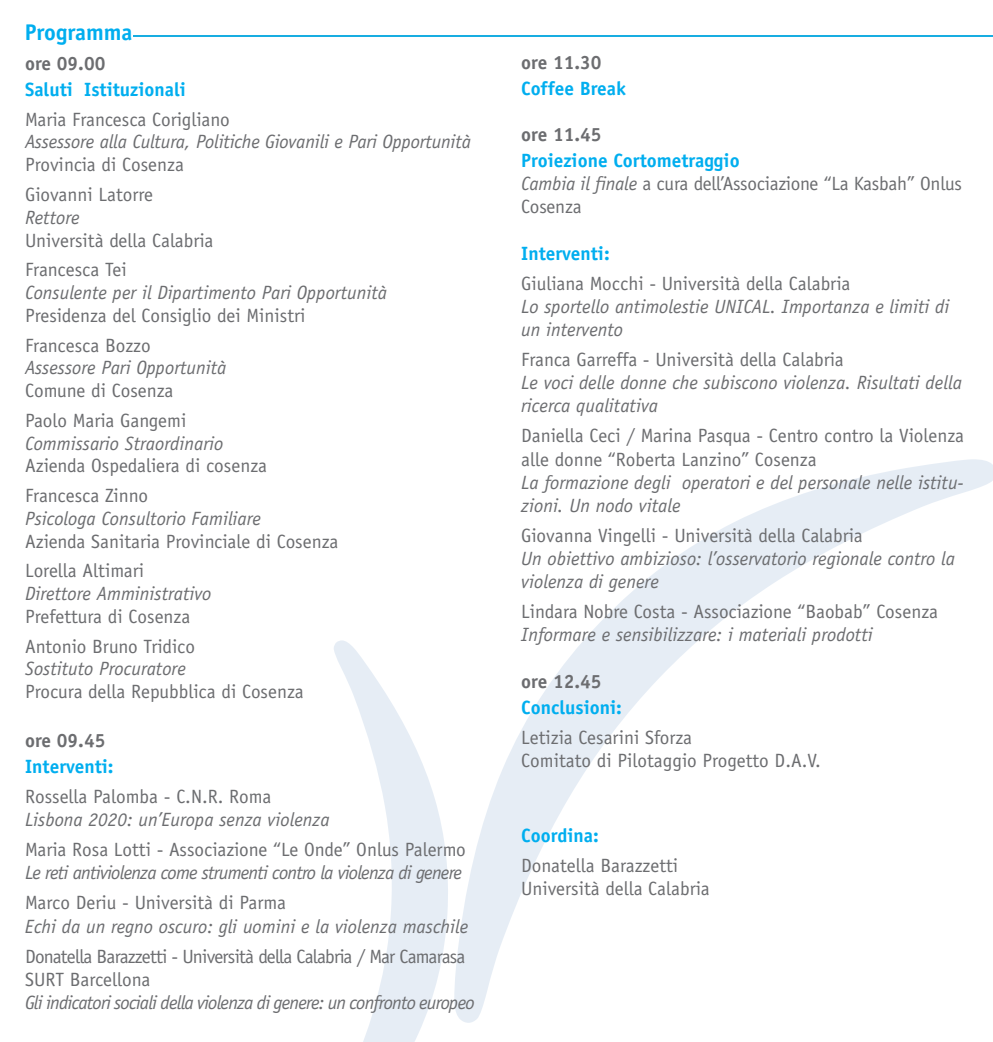
<style>
.page{position:relative;width:993px;height:1042px;background:#fff}
.page>*{position:absolute;margin:0;border:0;box-sizing:border-box;transform-origin:0 0}
.t1{font:700 22.75px "Officina Sans";color:#00aeef}
.t2{font:19.25px/29.8px "Officina Sans";color:#6c6d70}
.t3{font:italic 19.25px/23.1px "Officina Sans";color:#6c6d70}
.t4{font:italic 19.25px "Officina Sans";letter-spacing:-.04em;color:#6c6d70}
.t5{font:700 19.25px "Officina Sans";color:#00aeef}
.t6{font:19.25px/23.1px "Officina Sans";letter-spacing:-.04em;color:#6c6d70}
.t7{font:700 19.25px "Officina Sans";color:#6c6d70}
.s1{font-weight:700;color:#00aeef}
.s2{font-style:italic}
</style>
<div class="page">
<svg style="left:334px;top:640px;width:114px;height:402px"></svg>
<svg style="left:454px;top:459px;width:538px;height:564px"></svg>
<hr style="left:134px;top:35px;width:858px;height:2px;background:#18ade1">
<p class="t1" style="left:25px;top:18px;width:109px">Programma</p>
<p class="t7" style="left:25px;top:51px;width:82px">ore 09.00</p>
<p class="t5" style="left:25px;top:77px;width:162px">Saluti Istituzionali</p>
<p class="t2" style="left:25px;top:104px;width:206px">Maria Francesca Corigliano</p>
<p class="t3" style="left:25px;top:130px;width:447px">Assessore alla Cultura, Politiche Giovanili e Pari Opportunità</p>
<p class="t2" style="left:25px;top:150px;width:160px">Provincia di Cosenza<br>Giovanni Latorre</p>
<p class="t3" style="left:25px;top:206px;width:56px">Rettore</p>
<p class="t2" style="left:25px;top:225px;width:190px">Università della Calabria<br>Francesca Tei</p>
<p class="t3" style="left:25px;top:281px;width:363px">Consulente per il Dipartimento Pari Opportunità</p>
<p class="t2" style="left:25px;top:300px;width:282px">Presidenza del Consiglio dei Ministri<br>Francesca Bozzo</p>
<p class="t3" style="left:25px;top:356px;width:203px">Assessore Pari Opportunità</p>
<p class="t2" style="left:25px;top:376px;width:163px">Comune di Cosenza<br>Paolo Maria Gangemi</p>
<p class="t3" style="left:25px;top:431px;width:200px">Commissario Straordinario</p>
<p class="t2" style="left:25px;top:451px;width:243px">Azienda Ospedaliera di cosenza<br>Francesca Zinno</p>
<p class="t3" style="left:25px;top:507px;width:237px">Psicologa Consultorio Familiare</p>
<p class="t2" style="left:25px;top:526px;width:315px">Azienda Sanitaria Provinciale di Cosenza<br>Lorella Altimari</p>
<p class="t3" style="left:25px;top:582px;width:188px">Direttore Amministrativo</p>
<p class="t2" style="left:25px;top:601px;width:171px">Prefettura di Cosenza<br>Antonio Bruno Tridico</p>
<p class="t3" style="left:25px;top:657px;width:162px">Sostituto Procuratore</p>
<p class="t2" style="left:25px;top:677px;width:280px">Procura della Repubblica di Cosenza</p>
<p class="t7" style="left:25px;top:728px;width:82px">ore 09.45</p>
<p class="t5" style="left:25px;top:754px;width:90px">Interventi:</p>
<p class="t2" style="left:25px;top:781px;width:247px">Rossella Palomba - C.N.R. Roma</p>
<p class="t3" style="left:25px;top:808px;width:306px">Lisbona 2020: un’Europa senza violenza</p>
<p class="t2" style="left:25px;top:835px;width:442px">Maria Rosa Lotti - Associazione “Le Onde” Onlus Palermo</p>
<p class="t4" style="left:25px;top:861px;width:438px">Le reti antiviolenza come strumenti contro la violenza di genere</p>
<p class="t2" style="left:25px;top:888px;width:262px">Marco Deriu - Università di Parma</p>
<p class="t3" style="left:25px;top:914px;width:444px">Echi da un regno oscuro: gli uomini e la violenza maschile</p>
<p class="t6" style="left:25px;top:944px;width:442px">Donatella Barazzetti - Università della Calabria / Mar Camarasa<br>SURT Barcellona</p>
<p class="t4" style="left:25px;top:991px;width:451px">Gli indicatori sociali della violenza di genere: un confronto europeo</p>
<p class="t7" style="left:521px;top:50px;width:82px">ore 11.30</p>
<p class="t5" style="left:521px;top:76px;width:106px">Coffee Break</p>
<p class="t7" style="left:521px;top:122px;width:82px">ore 11.45</p>
<p class="t2" style="left:521px;top:149px;width:442px;line-height:23.1px"><span class="s1">Proiezione Cortometraggio<br></span><span class="s2">Cambia il finale</span> a cura dell’Associazione “La Kasbah” Onlus<br>Cosenza</p>
<p class="t5" style="left:521px;top:241px;width:90px">Interventi:</p>
<p class="t2" style="left:521px;top:268px;width:330px">Giuliana Mocchi - Università della Calabria</p>
<p class="t3" style="left:521px;top:295px;width:429px">Lo sportello antimolestie UNICAL. Importanza e limiti di un intervento</p>
<p class="t2" style="left:521px;top:345px;width:324px">Franca Garreffa - Università della Calabria</p>
<p class="t3" style="left:521px;top:371px;width:442px">Le voci delle donne che subiscono violenza. Risultati della ricerca qualitativa</p>
<p class="t2" style="left:521px;top:424px;width:444px;line-height:23.1px">Daniella Ceci / Marina Pasqua - Centro contro la Violenza alle donne “Roberta Lanzino” Cosenza</p>
<p class="t3" style="left:521px;top:471px;width:443px">La formazione degli operatori e del personale nelle istitu&shy;zioni. Un nodo vitale</p>
<p class="t2" style="left:521px;top:520px;width:343px">Giovanna Vingelli - Università della Calabria</p>
<p class="t3" style="left:521px;top:547px;width:435px">Un obiettivo ambizioso: l’osservatorio regionale contro la violenza di genere</p>
<p class="t2" style="left:521px;top:597px;width:418px">Lindara Nobre Costa - Associazione “Baobab” Cosenza</p>
<p class="t3" style="left:521px;top:623px;width:353px">Informare e sensibilizzare: i materiali prodotti</p>
<p class="t7" style="left:521px;top:669px;width:82px">ore 12.45</p>
<p class="t5" style="left:521px;top:695px;width:102px">Conclusioni:</p>
<p class="t2" style="left:521px;top:726px;width:301px;line-height:23.1px">Letizia Cesarini Sforza<br>Comitato di Pilotaggio Progetto D.A.V.</p>
<p class="t5" style="left:521px;top:823px;width:79px">Coordina:</p>
<p class="t2" style="left:521px;top:854px;width:190px;line-height:23.1px">Donatella Barazzetti<br>Università della Calabria</p>
</div>
